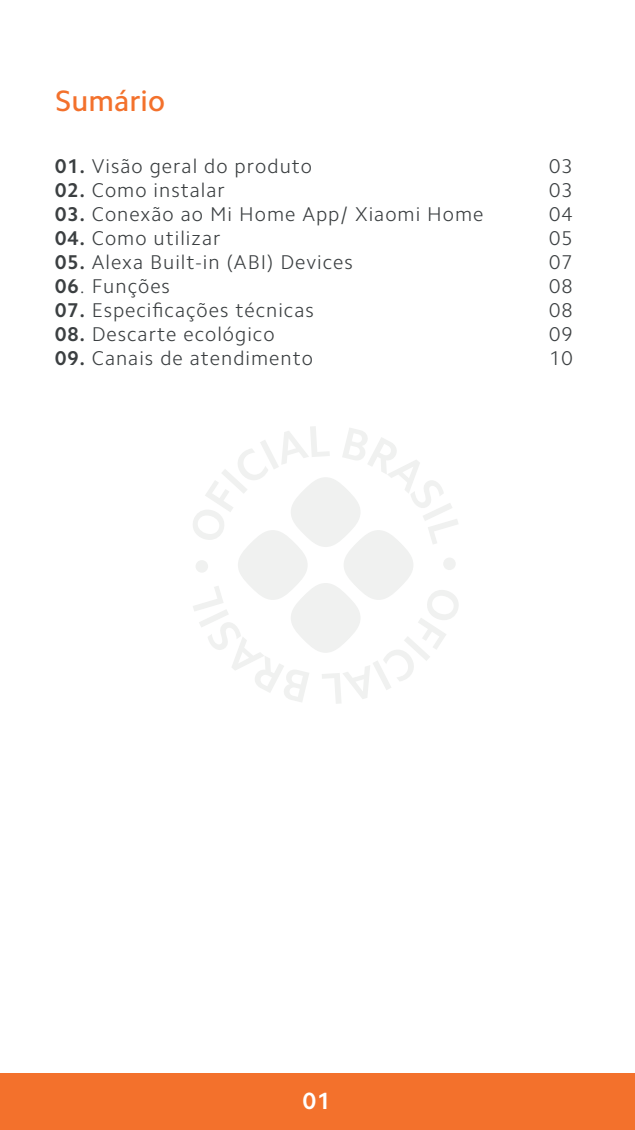
<style>
.page{position:relative;width:635px;height:1130px;background:#fff}
.page>*{position:absolute;margin:0;border:0;box-sizing:border-box;transform-origin:0 0}
.t1{font:500 29.6px "Camphor Pro";color:#f3712c}
.t2{font:700 23.6px "Camphor Pro";color:#fff}
.t3{font:300 20px/24px "Camphor Pro";letter-spacing:.05em;color:#3b3f41;text-align:justify}
.s1{font-weight:700}
</style>
<div class="page">
<svg style="left:193px;top:426px;width:266px;height:277px"></svg>
<div style="left:0;top:1073px;width:635px;height:56px;background:#f3712c"></div>
<h1 class="t1" style="left:55px;top:83px;width:111px">Sumário</h1>
<p class="t3" style="left:55px;top:154px;width:258px"><span class="s1">01.</span> Visão geral do produto</p>
<p class="t3" style="left:55px;top:178px;width:171px"><span class="s1">02.</span> Como instalar</p>
<p class="t3" style="left:55px;top:202px;width:430px"><span class="s1">03.</span> Conexão ao Mi Home App/ Xiaomi Home</p>
<p class="t3" style="left:55px;top:226px;width:167px"><span class="s1">04.</span> Como utilizar</p>
<p class="t3" style="left:55px;top:250px;width:299px"><span class="s1">05.</span> Alexa Built-in (ABI) Devices</p>
<p class="t3" style="left:55px;top:274px;width:116px"><span class="s1">06</span>. Funções</p>
<p class="t3" style="left:55px;top:298px;width:260px"><span class="s1">07.</span> Especificações técnicas</p>
<p class="t3" style="left:55px;top:322px;width:221px"><span class="s1">08.</span> Descarte ecológico</p>
<p class="t3" style="left:55px;top:346px;width:259px"><span class="s1">09.</span> Canais de atendimento</p>
<p class="t3" style="left:549px;top:154px;width:25px">03<br>03<br>04<br>05<br>07<br>08<br>08<br>09<br>10</p>
<p class="t2" style="left:303px;top:1087px;width:29px">01</p>
</div>
